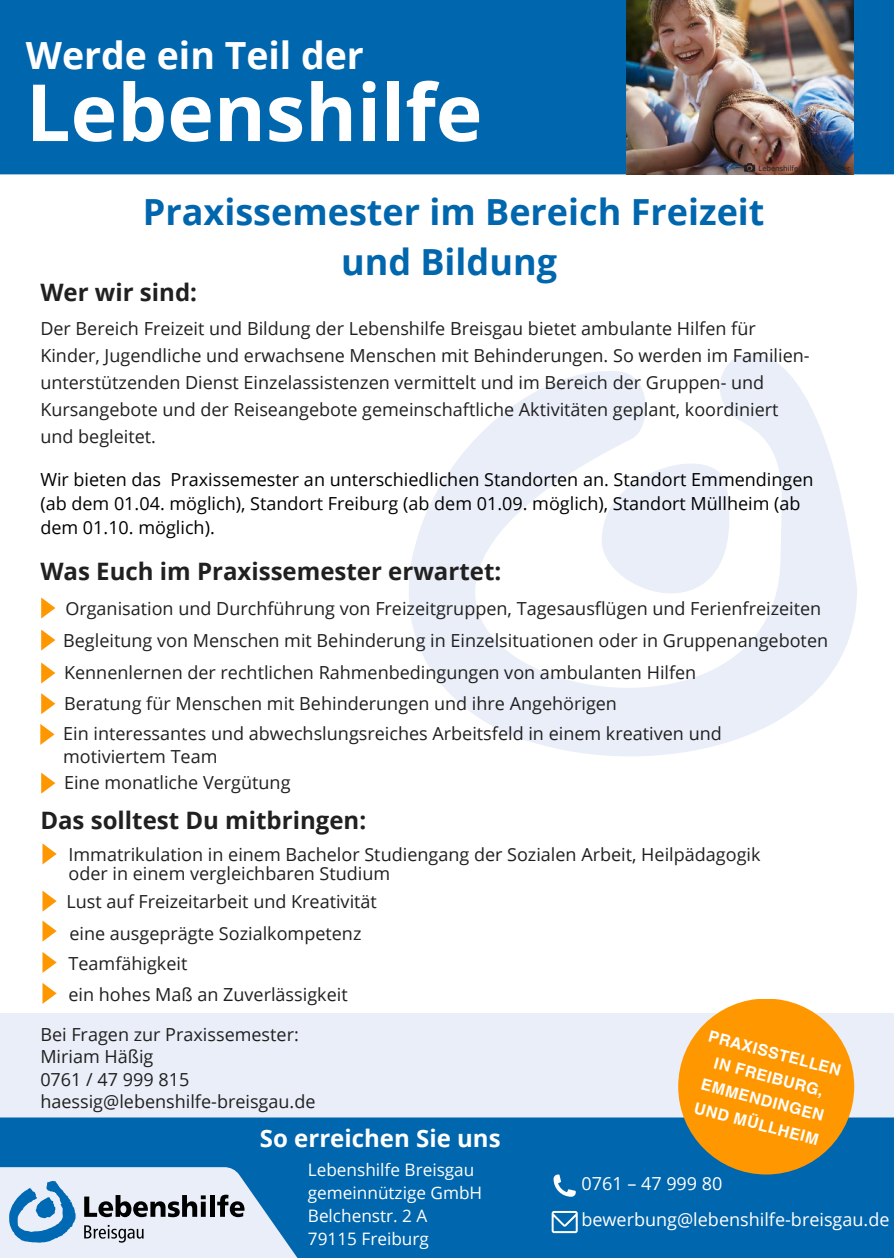
<style>
.page{position:relative;width:894px;height:1258px;background:#fff}
.page>*{position:absolute;margin:0;border:0;box-sizing:border-box;transform-origin:0 0}
.t1{font:700 78.9px "Open Sans";color:#fff}
.t2{font:700 37.5px "Open Sans";color:#fff}
.t3{font:700 36px/49.5px "Open Sans";color:#0066ad;text-align:center}
.t4{font:700 24px "Open Sans";color:#202020}
.t5{font:700 24px "Open Sans";color:#fff}
.t6{font:18px/27px "Open Sans";color:#202020}
.t7{font:18px/24px "Open Sans";color:#000}
.t8{font:18px/36px "Open Sans";color:#fff}
.t9{font:17.1px/22.8px "Open Sans";color:#fff}
.t10{font:700 15.9px/24.3px "Helvetica World";color:#fff;text-align:center}
.t11{font:7.5px "Open Sans";color:#202020}
</style>
<div class="page">
<div style="left:0;top:1013px;width:893px;height:104px;background:#eaeef8"></div>
<div style="left:0;top:1117px;width:893px;height:141px;background:#0066ad"></div>
<svg style="left:0;top:1167px;width:298px;height:91px;background:#afc4d8"></svg>
<svg style="left:553px;top:1174px;width:22px;height:23px"></svg>
<svg style="left:551px;top:1211px;width:26px;height:22px"></svg>
<div style="left:0;top:0;width:893px;height:174px;background:#0066ad"></div>
<img style="left:626px;top:0;width:227px;height:174px">
<svg style="left:409px;top:353px;width:448px;height:403px"></svg>
<div style="left:678px;top:998px;width:176px;height:176px;background:#ff9800;border-radius:50%"></div>
<img style="left:735px;top:7px;width:155px;height:165px">
<svg style="left:41px;top:597px;width:14px;height:21px"></svg>
<svg style="left:41px;top:629px;width:14px;height:21px"></svg>
<svg style="left:41px;top:662px;width:14px;height:21px"></svg>
<svg style="left:41px;top:693px;width:14px;height:21px"></svg>
<svg style="left:40px;top:724px;width:14px;height:21px"></svg>
<svg style="left:41px;top:772px;width:14px;height:22px"></svg>
<svg style="left:42px;top:843px;width:15px;height:21px"></svg>
<svg style="left:42px;top:890px;width:15px;height:22px"></svg>
<svg style="left:42px;top:920px;width:15px;height:21px"></svg>
<svg style="left:42px;top:952px;width:15px;height:21px"></svg>
<svg style="left:42px;top:983px;width:15px;height:21px"></svg>
<h2 class="t2" style="left:26px;top:29px;width:339px">Werde ein Teil der</h2>
<h1 class="t1" style="left:26px;top:57px;width:458px">Lebenshilfe</h1>
<p class="t11" style="left:758px;top:163px;width:93px">Lebenshilfe/ David Maurer</p>
<h3 class="t3" style="left:143px;top:186px;width:623px">Praxissemester im Bereich Freizeit und Bildung</h3>
<h3 class="t4" style="left:40px;top:276px;width:158px">Wer wir sind:</h3>
<p class="t6" style="left:40px;top:314px;width:770px">Der Bereich Freizeit und Bildung der Lebenshilfe Breisgau bietet ambulante Hilfen für Kinder, Jugendliche und erwachsene Menschen mit Behinderungen. So werden im Familien&shy;unterstützenden Dienst Einzelassistenzen vermittelt und im Bereich der Gruppen- und Kursangebote und der Reiseangebote gemeinschaftliche Aktivitäten geplant, koordiniert und begleitet.</p>
<p class="t7" style="left:40px;top:467px;width:774px">Wir bieten das Praxissemester an unterschiedlichen Standorten an. Standort Emmendingen (ab dem 01.04. möglich), Standort Freiburg (ab dem 01.09. möglich), Standort Müllheim (ab dem 01.10. möglich).</p>
<h3 class="t4" style="left:40px;top:555px;width:462px">Was Euch im Praxissemester erwartet:</h3>
<p class="t6" style="left:63px;top:592px;width:766px;line-height:31.5px">Organisation und Durchführung von Freizeitgruppen, Tagesausflügen und Ferienfreizeiten Begleitung von Menschen mit Behinderung in Einzelsituationen oder in Gruppenangeboten Kennenlernen der rechtlichen Rahmenbedingungen von ambulanten Hilfen<br>Beratung für Menschen mit Behinderungen und ihre Angehörigen<br>Ein interessantes und abwechslungsreiches Arbeitsfeld in einem kreativen und</p>
<p class="t6" style="left:63px;top:742px;width:156px">motiviertem Team</p>
<p class="t6" style="left:64px;top:769px;width:228px">Eine monatliche Vergütung</p>
<h3 class="t4" style="left:40px;top:803px;width:327px">Das solltest Du mitbringen:</h3>
<p class="t6" style="left:68px;top:844px;width:693px;line-height:19.5px">Immatrikulation in einem Bachelor Studiengang der Sozialen Arbeit, Heilpädagogik oder in einem vergleichbaren Studium</p>
<p class="t6" style="left:66px;top:885px;width:312px;line-height:32.1px">Lust auf Freizeitarbeit und Kreativität eine ausgeprägte Sozialkompetenz</p>
<p class="t6" style="left:68px;top:948px;width:280px;line-height:30.9px">Teamfähigkeit<br>ein hohes Maß an Zuverlässigkeit</p>
<p class="t6" style="left:40px;top:1022px;width:276px;line-height:22.5px">Bei Fragen zur Praxissemester:<br>Miriam Häßig<br>0761 / 47 999 815 haessig@lebenshilfe-breisgau.de</p>
<p class="t10" style="left:712px;top:1024px;width:138px;rotate:15deg">PRAXISSTELLEN<br>IN FREIBURG,<br>EMMENDINGEN<br>UND MÜLLHEIM</p>
<h3 class="t5" style="left:260px;top:1121px;width:242px">So erreichen Sie uns</h3>
<p class="t9" style="left:308px;top:1158px;width:176px">Lebenshilfe Breisgau gemeinnützige GmbH<br>Belchenstr. 2 A<br>79115 Freiburg</p>
<p class="t8" style="left:581px;top:1165px;width:309px">0761 – 47 999 80 bewerbung@lebenshilfe-breisgau.de</p>
</div>
